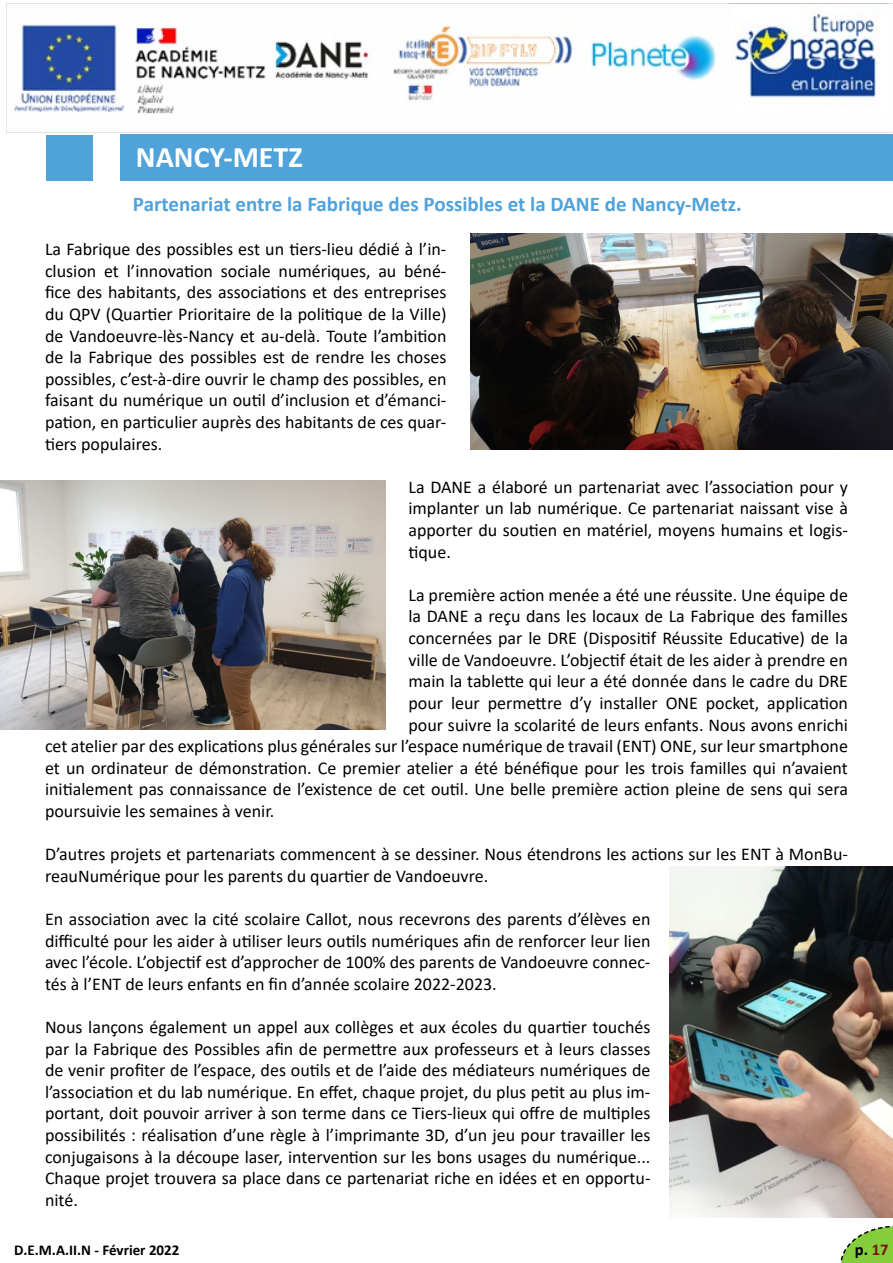
<style>
.page{position:relative;width:893px;height:1263px;background:#fff}
.page>*{position:absolute;margin:0;border:0;box-sizing:border-box;transform-origin:0 0}
.t1{font:700 30px "Calibri";color:#fff}
.t2{font:700 21px "Calibri";color:#50a2db}
.t3{font:18px/21.6px "Calibri";color:#000;text-align:justify}
.t4{font:700 16.5px "Calibri";color:#000}
.t5{font:700 15px "Calibri";color:#000}
.s1{color:#741714}
</style>
<div class="page">
<svg style="left:840px;top:1225px;width:53px;height:38px"></svg>
<img style="left:6px;top:3px;width:887px;height:130px">
<div style="left:120px;top:135px;width:772px;height:46px;background:#50a2db"></div>
<div style="left:46px;top:135px;width:46px;height:46px;background:#50a2db"></div>
<img style="left:0;top:481px;width:385px;height:249px">
<img style="left:470px;top:234px;width:422px;height:216px">
<img style="left:669px;top:867px;width:224px;height:351px">
<h1 class="t1" style="left:136px;top:136px;width:168px">NANCY-METZ</h1>
<p class="t2" style="left:133px;top:189px;width:610px">Partenariat entre la Fabrique des Possibles et la DANE de Nancy-Metz.</p>
<p class="t3" style="left:45px;top:238px;width:403px">La Fabrique des possibles est un tiers-lieu dédié à l’in&shy;clusion et l’innovation sociale numériques, au béné&shy;fice des habitants, des associations et des entreprises du QPV (Quartier Prioritaire de la politique de la Ville) de Vandoeuvre-lès-Nancy et au-delà. Toute l’ambition de la Fabrique des possibles est de rendre les choses possibles, c’est-à-dire ouvrir le champ des possibles, en faisant du numérique un outil d’inclusion et d’émanci&shy;pation, en particulier auprès des habitants de ces quar&shy;tiers populaires.</p>
<p class="t3" style="left:408px;top:476px;width:441px">La DANE a élaboré un partenariat avec l’association pour y implanter un lab numérique. Ce partenariat naissant vise à apporter du soutien en matériel, moyens humains et logis&shy;tique.</p>
<p class="t3" style="left:408px;top:584px;width:441px">La première action menée a été une réussite. Une équipe de</p>
<p class="t3" style="left:408px;top:605px;width:441px">la DANE a reçu dans les locaux de La Fabrique des familles</p>
<p class="t3" style="left:408px;top:627px;width:441px">concernées par le DRE (Dispositif Réussite Educative) de la</p>
<p class="t3" style="left:408px;top:648px;width:441px">ville de Vandoeuvre. L’objectif était de les aider à prendre en</p>
<p class="t3" style="left:408px;top:670px;width:441px">main la tablette qui leur a été donnée dans le cadre du DRE</p>
<p class="t3" style="left:408px;top:692px;width:441px">pour leur permettre d’y installer ONE pocket, application</p>
<p class="t3" style="left:408px;top:713px;width:441px">pour suivre la scolarité de leurs enfants. Nous avons enrichi</p>
<p class="t3" style="left:45px;top:735px;width:804px">cet atelier par des explications plus générales sur l’espace numérique de travail (ENT) ONE, sur leur smartphone</p>
<p class="t3" style="left:45px;top:756px;width:804px">et un ordinateur de démonstration. Ce premier atelier a été bénéfique pour les trois familles qui n’avaient</p>
<p class="t3" style="left:45px;top:778px;width:804px">initialement pas connaissance de l’existence de cet outil. Une belle première action pleine de sens qui sera</p>
<p class="t3" style="left:45px;top:800px;width:231px">poursuivie les semaines à venir.</p>
<p class="t3" style="left:45px;top:843px;width:804px">D’autres projets et partenariats commencent à se dessiner. Nous étendrons les actions sur les ENT à MonBu&shy;reauNumérique pour les parents du quartier de Vandoeuvre.</p>
<p class="t3" style="left:45px;top:908px;width:607px">En association avec la cité scolaire Callot, nous recevrons des parents d’élèves en difficulté pour les aider à utiliser leurs outils numériques afin de renforcer leur lien avec l’école. L’objectif est d’approcher de 100% des parents de Vandoeuvre connec&shy;tés à l’ENT de leurs enfants en fin d’année scolaire 2022-2023.</p>
<p class="t3" style="left:45px;top:1016px;width:607px">Nous lançons également un appel aux collèges et aux écoles du quartier touchés par la Fabrique des Possibles afin de permettre aux professeurs et à leurs classes de venir profiter de l’espace, des outils et de l’aide des médiateurs numériques de l’association et du lab numérique. En effet, chaque projet, du plus petit au plus im&shy;portant, doit pouvoir arriver à son terme dans ce Tiers-lieux qui offre de multiples possibilités : réalisation d’une règle à l’imprimante 3D, d’un jeu pour travailler les conjugaisons à la découpe laser, intervention sur les bons usages du numérique...<br>Chaque projet trouvera sa place dans ce partenariat riche en idées et en opportu&shy;nité.</p>
<p class="t5" style="left:14px;top:1239px;width:167px">D.E.M.A.II.N - Février 2022</p>
<p class="t4" style="left:855px;top:1237px;width:35px">p. <span class="s1">17</span></p>
</div>
